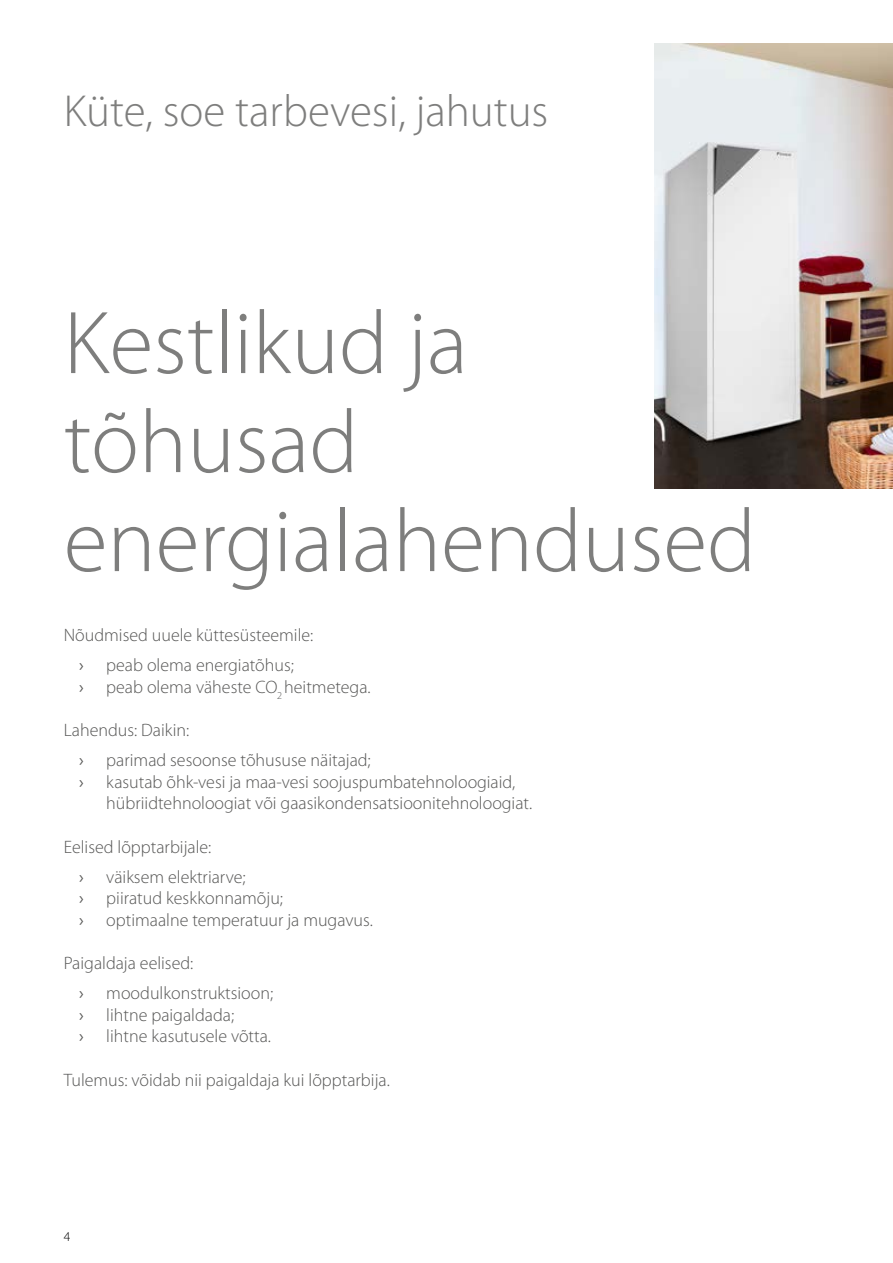
<style>
.page{position:relative;width:893px;height:1263px;background:#fff}
.page>*{position:absolute;margin:0;border:0;box-sizing:border-box;transform-origin:0 0}
.t1{font:300 90px/99px "Myriad Pro";color:#7e7e7d}
.t2{font:300 45px "Myriad Pro";color:#7e7e7d}
.t3{font:300 18px/30.2px "Myriad Pro";color:#575756}
.t4{font:300 13.5px "Myriad Pro";color:#000}
.s1{font-weight:400}
</style>
<div class="page">
<img style="left:655px;top:43px;width:237px;height:446px">
<h2 class="t2" style="left:64px;top:86px;width:486px">Küte, soe tarbevesi, jahutus</h2>
<h1 class="t1" style="left:64px;top:295px;width:694px">Kestlikud ja tõhusad energialahendused</h1>
<p class="t3" style="left:64px;top:620px;width:251px;text-align:center">Nõudmised uuele küttesüsteemile: <span class="s1">›</span> peab olema energiatõhus;</p>
<p class="t3" style="left:79px;top:672px;width:293px"><span class="s1">›</span> peab olema väheste CO<sub>2</sub> heitmetega.</p>
<p class="t3" style="left:79px;top:715px;width:293px;text-indent:-16px">Lahendus: Daikin:<br><span class="s1">›</span> parimad sesoonse tõhususe näitajad;</p>
<p class="t3" style="left:106px;top:771px;width:427px;line-height:21.6px;text-indent:-27px"><span class="s1">›</span> kasutab õhk-vesi ja maa-vesi soojuspumbatehnoloogiaid, hübriidtehnoloogiat või gaasikondensatsioonitehnoloogiat.</p>
<p class="t3" style="left:79px;top:832px;width:168px;text-indent:-16px">Eelised lõpptarbijale:<br><span class="s1">›</span> väiksem elektriarve;</p>
<p class="t3" style="left:79px;top:888px;width:295px;line-height:21.6px"><span class="s1">›</span> piiratud keskkonnamõju;<br><span class="s1">›</span> optimaalne temperatuur ja mugavus.</p>
<p class="t3" style="left:79px;top:948px;width:195px;text-indent:-16px">Paigaldaja eelised:<br><span class="s1">›</span> moodulkonstruktsioon;</p>
<p class="t3" style="left:79px;top:1004px;width:193px;line-height:21.6px"><span class="s1">›</span> lihtne paigaldada;<br><span class="s1">›</span> lihtne kasutusele võtta.</p>
<p class="t3" style="left:64px;top:1065px;width:328px">Tulemus: võidab nii paigaldaja kui lõpptarbija.</p>
<p class="t4" style="left:64px;top:1229px;width:8px">4</p>
</div>
